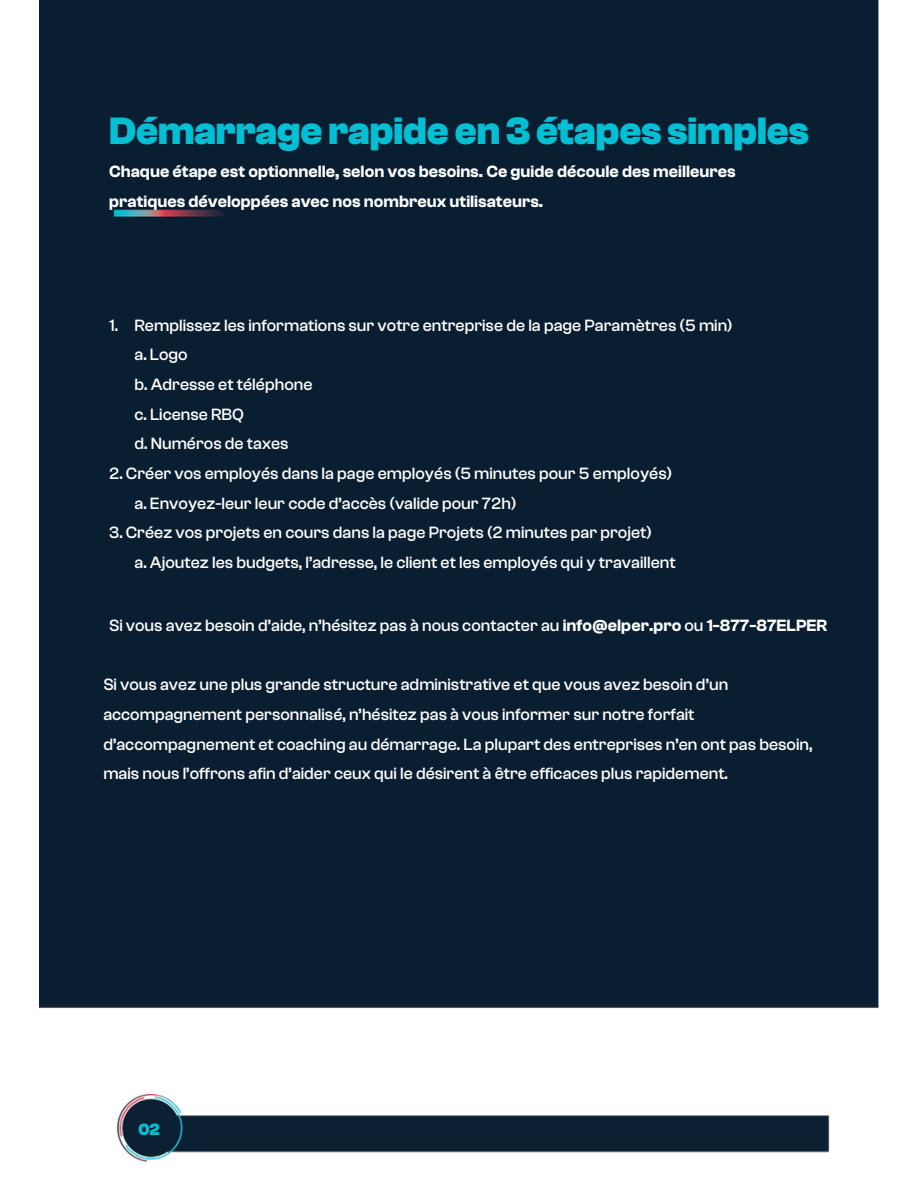
<style>
.page{position:relative;width:918px;height:1188px;background:#fff}
.page>*{position:absolute;margin:0;border:0;box-sizing:border-box;transform-origin:0 0}
.t1{font:700 39.45px "Clash Grotesk";color:#03bfd3}
.t2{font:500 16.95px/29.7px "Clash Grotesk";color:#fff}
.t3{font:600 16.95px/29.7px "Clash Grotesk";color:#fff}
.t4{font:700 16.95px "Clash Grotesk";color:#03bfd3}
.s1{font-weight:600}
</style>
<div class="page">
<div style="left:39px;top:0;width:840px;height:1009px;background:#0a1e32"></div>
<img style="left:117px;top:1093px;width:713px;height:69px">
<h1 class="t1" style="left:109px;top:108px;width:701px">Démarrage rapide en3étapes simples</h1>
<h1 class="t3" style="left:109px;top:157px;width:628px">Chaque étape est optionnelle, selon vos besoins. Ce guide découle des meilleures pratiques développées avec nos nombreux utilisateurs.</h1>
<h1 class="t2" style="left:109px;top:310px;width:11px">1.</h1>
<h1 class="t2" style="left:135px;top:310px;width:600px">Remplissez les informations sur votre entreprise de la page Paramètres (5 min) a. Logo<br>b. Adresse et téléphone<br>c. License RBQ<br>d. Numéros de taxes</h1>
<p class="t2" style="left:109px;top:459px;width:565px">2. Créer vos employés dans la page employés (5 minutes pour 5 employés)</p>
<h1 class="t2" style="left:135px;top:488px;width:383px">a. Envoyez-leur leur code d’accès (valide pour 72h)</h1>
<h1 class="t2" style="left:109px;top:518px;width:544px">3. Créez vos projets en cours dans la page Projets (2 minutes par projet)</h1>
<p class="t2" style="left:135px;top:548px;width:543px">a. Ajoutez les budgets, l’adresse, le client et les employés qui y travaillent</p>
<h1 class="t2" style="left:109px;top:610px;width:720px">Si vous avez besoin d’aide, n’hésitez pas à nous contacter au <span class="s1">info@elper.pro</span> ou <span class="s1">1-877-87ELPER</span></h1>
<p class="t2" style="left:103px;top:670px;width:711px">Si vous avez une plus grande structure administrative et que vous avez besoin d’un accompagnement personnalisé, n’hésitez pas à vous informer sur notre forfait d’accompagnement et coaching au démarrage. La plupart des entreprises n’en ont pas besoin, mais nous l’offrons afin d’aider ceux qui le désirent à être efficaces plus rapidement.</p>
<h1 class="t4" style="left:138px;top:1120px;width:23px">02</h1>
</div>
